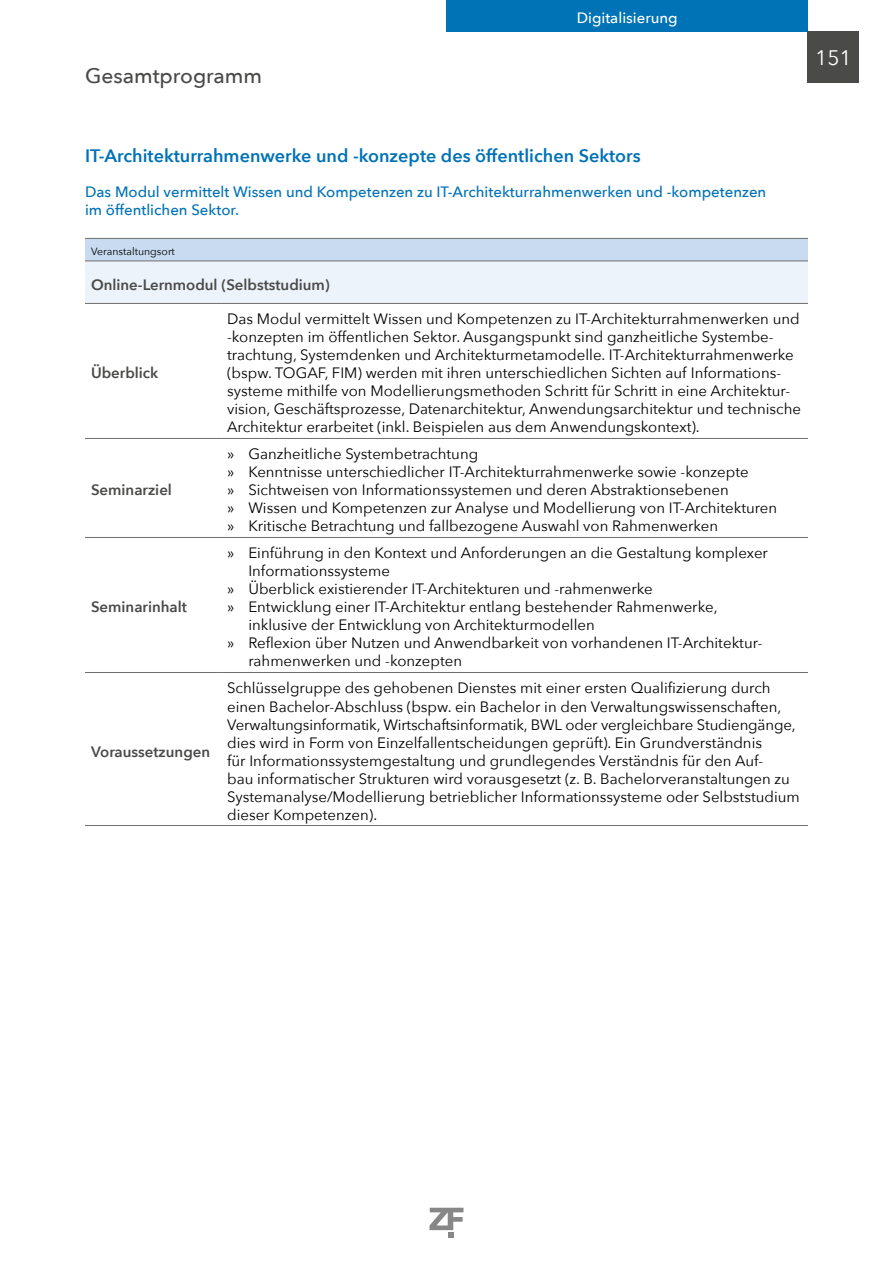
<style>
.page{position:relative;width:893px;height:1263px;background:#fff}
.page>*{position:absolute;margin:0;border:0;box-sizing:border-box;transform-origin:0 0}
.t1{font:500 21px "Avenir Next";color:#4a4a49}
.t2{font:21px "Avenir Next";color:#fff}
.t3{font:600 18px "Avenir Next";color:#0072b6}
.t4{font:15px/18px "Avenir Next";color:#000}
.t5{font:500 15px/18px "Avenir Next";color:#0072b6}
.t6{font:600 15px "Avenir Next";color:#4a4a49}
.t7{font:500 15px "Avenir Next";color:#fff}
.t8{font:10.5px "Avenir Next";color:#000}
</style>
<div class="page">
<div style="left:446px;top:0;width:362px;height:32px;background:#0072b6"></div>
<div style="left:808px;top:32px;width:51px;height:51px;background:#4a4a49"></div>
<svg style="left:429px;top:1208px;width:34px;height:30px"></svg>
<div style="left:85px;top:238px;width:723px;height:23px;background:#c9dbf0"></div>
<div style="left:85px;top:261px;width:723px;height:42px;background:#edf3fa"></div>
<hr style="left:221px;top:438px;width:587px;height:1px;background:#706f6f">
<hr style="left:221px;top:537px;width:587px;height:1px;background:#706f6f">
<hr style="left:221px;top:672px;width:587px;height:1px;background:#706f6f">
<hr style="left:221px;top:825px;width:587px;height:1px;background:#706f6f">
<hr style="left:85px;top:303px;width:136px;height:1px;background:#706f6f">
<hr style="left:221px;top:303px;width:587px;height:1px;background:#706f6f">
<hr style="left:85px;top:238px;width:136px;height:1px;background:#706f6f">
<hr style="left:221px;top:238px;width:587px;height:1px;background:#706f6f">
<hr style="left:85px;top:261px;width:136px;height:1px;background:#706f6f">
<hr style="left:221px;top:261px;width:587px;height:1px;background:#706f6f">
<hr style="left:85px;top:825px;width:136px;height:1px;background:#706f6f">
<hr style="left:85px;top:438px;width:136px;height:1px;background:#706f6f">
<hr style="left:85px;top:537px;width:136px;height:1px;background:#706f6f">
<hr style="left:85px;top:672px;width:136px;height:1px;background:#706f6f">
<h1 class="t1" style="left:85px;top:58px;width:179px">Gesamtprogramm</h1>
<p class="t7" style="left:577px;top:5px;width:103px">Digitalisierung</p>
<h1 class="t2" style="left:815px;top:40px;width:38px">151</h1>
<p class="t3" style="left:85px;top:140px;width:557px">IT-Architekturrahmenwerke und -konzepte des öffentlichen Sektors</p>
<p class="t5" style="left:85px;top:182px;width:683px">Das Modul vermittelt Wissen und Kompetenzen zu IT-Architekturrahmenwerken und -kompetenzen im öffentlichen Sektor.</p>
<p class="t8" style="left:91px;top:242px;width:85px">Veranstaltungsort</p>
<p class="t6" style="left:91px;top:272px;width:240px">Online-Lernmodul (Selbststudium)</p>
<p class="t6" style="left:91px;top:360px;width:69px">Überblick</p>
<p class="t6" style="left:91px;top:477px;width:82px">Seminarziel</p>
<p class="t6" style="left:91px;top:594px;width:97px">Seminarinhalt</p>
<p class="t6" style="left:91px;top:738px;width:121px">Voraussetzungen</p>
<p class="t4" style="left:227px;top:310px;width:575px">Das Modul vermittelt Wissen und Kompetenzen zu IT-Architekturrahmenwerken und -konzepten im öffentlichen Sektor. Ausgangspunkt sind ganzheitliche Systembe&shy;trachtung, Systemdenken und Architekturmetamodelle. IT-Architekturrahmenwerke (bspw. TOGAF, FIM) werden mit ihren unterschiedlichen Sichten auf Informations&shy;systeme mithilfe von Modellierungsmethoden Schritt für Schritt in eine Architektur&shy;vision, Geschäftsprozesse, Datenarchitektur, Anwendungsarchitektur und technische Architektur erarbeitet (inkl. Beispielen aus dem Anwendungskontext).</p>
<p class="t4" style="left:227px;top:445px;width:253px">» Ganzheitliche Systembetrachtung</p>
<p class="t4" style="left:227px;top:463px;width:523px">» Kenntnisse unterschiedlicher IT-Architekturrahmenwerke sowie -konzepte</p>
<p class="t4" style="left:227px;top:481px;width:503px">» Sichtweisen von Informationssystemen und deren Abstraktionsebenen</p>
<p class="t4" style="left:227px;top:499px;width:552px">» Wissen und Kompetenzen zur Analyse und Modellierung von IT-Architekturen</p>
<p class="t4" style="left:227px;top:517px;width:493px">» Kritische Betrachtung und fallbezogene Auswahl von Rahmenwerken</p>
<p class="t4" style="left:248px;top:544px;width:521px;text-indent:-21px">» Einführung in den Kontext und Anforderungen an die Gestaltung komplexer<br>Informationssysteme</p>
<p class="t4" style="left:227px;top:580px;width:427px">» Überblick existierender IT-Architekturen und -rahmenwerke</p>
<p class="t4" style="left:248px;top:598px;width:471px;text-indent:-21px">» Entwicklung einer IT-Architektur entlang bestehender Rahmenwerke, inklusive der Entwicklung von Architekturmodellen</p>
<p class="t4" style="left:248px;top:634px;width:514px;text-indent:-21px">» Reflexion über Nutzen und Anwendbarkeit von vorhandenen IT-Architektur&shy;rahmenwerken und -konzepten</p>
<p class="t4" style="left:227px;top:679px;width:574px">Schlüsselgruppe des gehobenen Dienstes mit einer ersten Qualifizierung durch einen Bachelor-Abschluss (bspw. ein Bachelor in den Verwaltungswissenschaften, Verwaltungsinformatik, Wirtschaftsinformatik, BWL oder vergleichbare Studiengänge, dies wird in Form von Einzelfallentscheidungen geprüft). Ein Grundverständnis<br>für Informationssystemgestaltung und grundlegendes Verständnis für den Auf-<br>bau informatischer Strukturen wird vorausgesetzt (z. B. Bachelorveranstaltungen zu Systemanalyse/Modellierung betrieblicher Informationssysteme oder Selbststudium dieser Kompetenzen).</p>
</div>
